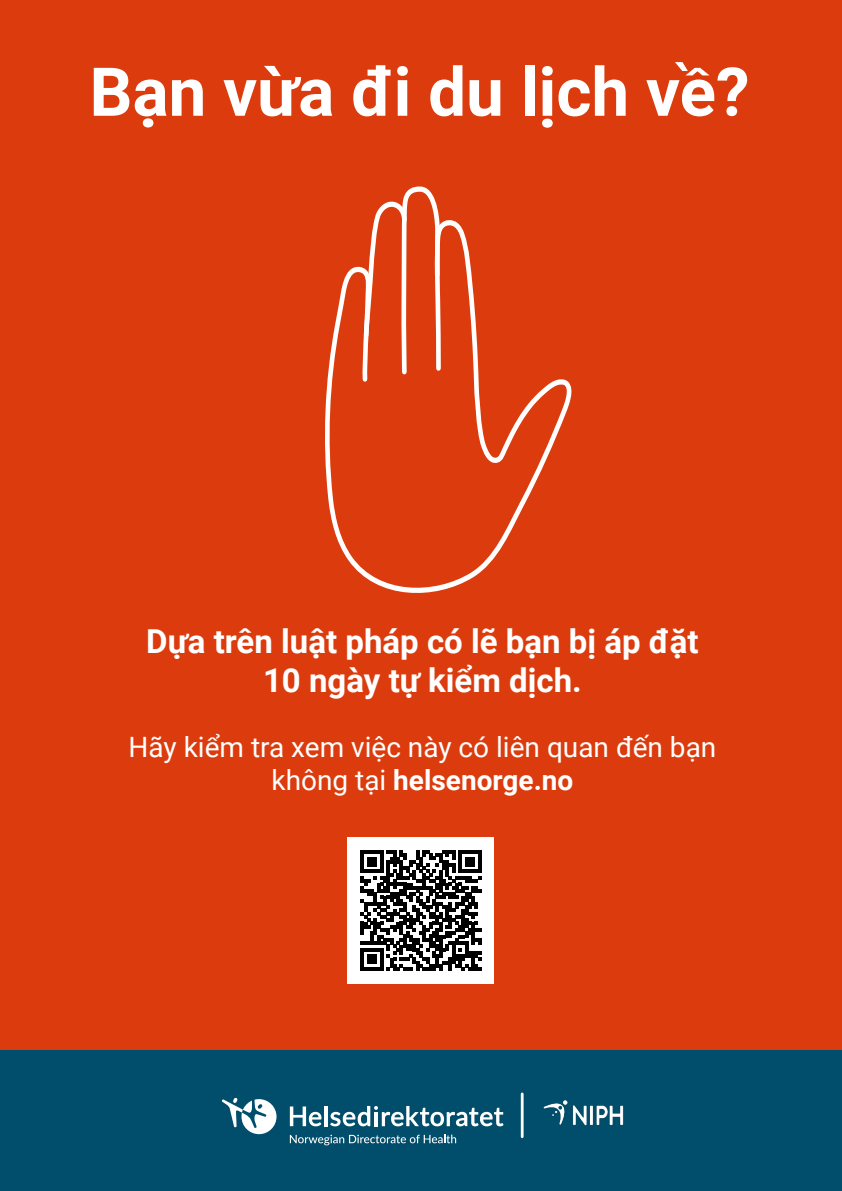
<style>
.page{position:relative;width:842px;height:1191px;background:#dc3c0d}
.page>*{position:absolute;margin:0;border:0;box-sizing:border-box;transform-origin:0 0}
.t1{font:700 67.4px "Roboto";color:#fff}
.t2{font:700 33px/39.6px "Roboto";color:#fff;text-align:center}
.t3{font:28px/33.6px "Roboto";color:#fff;text-align:center}
.s1{font-weight:700}
</style>
<div class="page">
<div style="left:0;top:1050px;width:842px;height:141px;background:#004e6b"></div>
<svg style="left:376px;top:186px;width:63px;height:28px"></svg>
<svg style="left:325px;top:214px;width:247px;height:379px"></svg>
<div style="left:348px;top:837px;width:146px;height:146px;background:#fff"></div>
<svg style="left:361px;top:850px;width:120px;height:120px"></svg>
<hr style="left:521px;top:1093px;width:3px;height:43px;background:#fff">
<svg style="left:222px;top:1097px;width:54px;height:37px"></svg>
<svg style="left:290px;top:1106px;width:31px;height:20px"></svg>
<hr style="left:324px;top:1106px;width:4px;height:20px;background:#fff">
<svg style="left:330px;top:1106px;width:174px;height:20px"></svg>
<svg style="left:290px;top:1134px;width:166px;height:11px"></svg>
<img style="left:543px;top:1100px;width:81px;height:26px">
<h1 class="t1" style="left:89px;top:45px;width:661px">Bạn vừa đi du lịch về?</h1>
<p class="t2" style="left:146px;top:620px;width:554px">Dựa trên luật pháp có lẽ bạn bị áp đặt<br>10 ngày tự kiểm dịch.</p>
<p class="t3" style="left:129px;top:729px;width:589px">Hãy kiểm tra xem việc này có liên quan đến bạn không tại <span class="s1">helsenorge.no</span></p>
</div>
